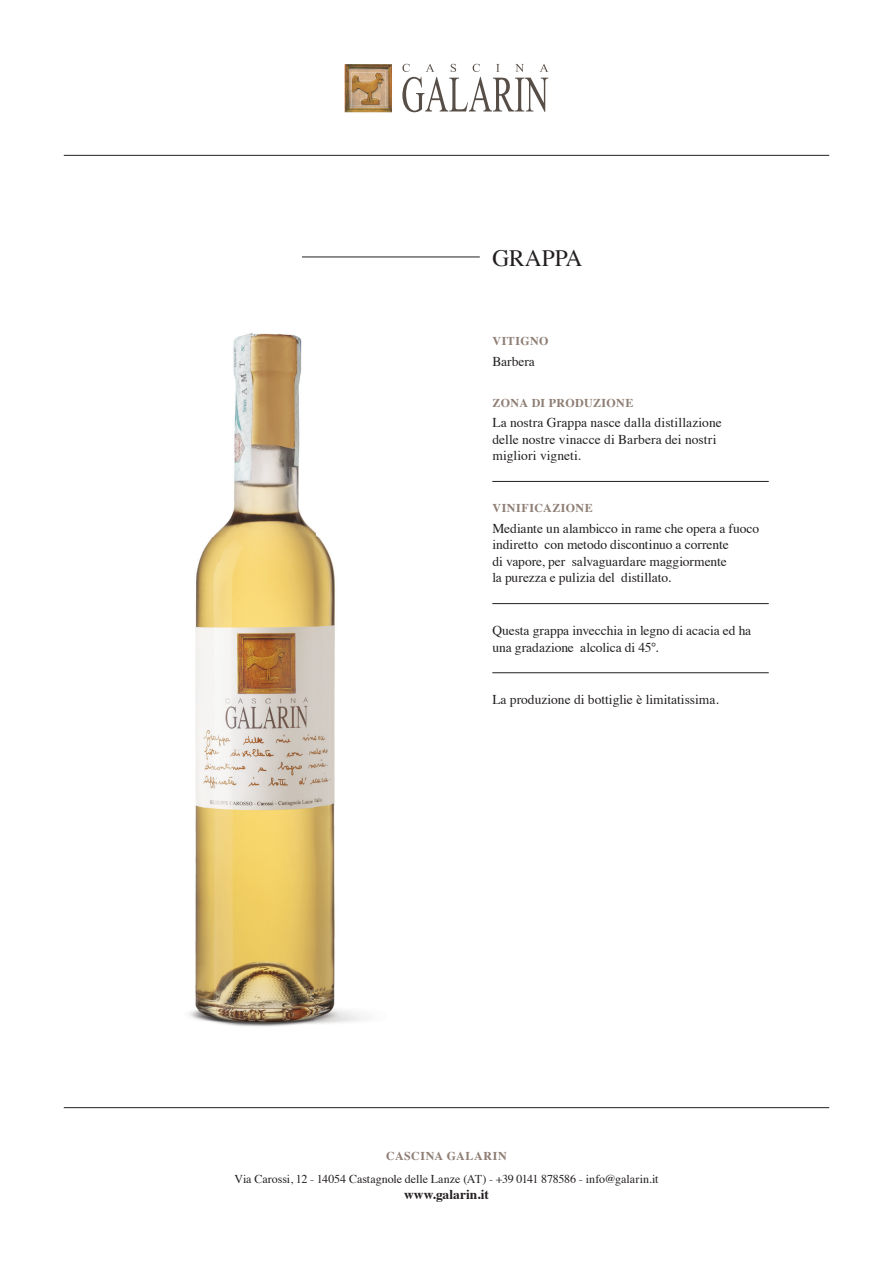
<style>
.page{position:relative;width:893px;height:1263px;background:#fff}
.page>*{position:absolute;margin:0;border:0;box-sizing:border-box;transform-origin:0 0}
.t1{font:23.4px "Times";color:#231f20}
.t2{font:13.5px/16.5px "Times";color:#231f20}
.t3{font:700 13.5px "Times";letter-spacing:.005em;color:#231f20}
.t4{font:12px "Times";letter-spacing:-.005em;color:#231f20}
.t5{font:700 12px "Times";letter-spacing:.035em;color:#8e7e75}
</style>
<div class="page">
<img style="left:345px;top:64px;width:47px;height:48px">
<img style="left:350px;top:68px;width:38px;height:40px">
<img style="left:352px;top:72px;width:34px;height:34px">
<img style="left:352px;top:106px;width:34px;height:1px">
<img style="left:351px;top:72px;width:1px;height:20px">
<img style="left:352px;top:72px;width:33px;height:33px">
<svg style="left:402px;top:64px;width:146px;height:48px"></svg>
<hr style="left:64px;top:1107px;width:765px;height:1px;background:#231f20">
<hr style="left:64px;top:155px;width:765px;height:1px;background:#231f20">
<hr style="left:302px;top:257px;width:178px;height:1px;background:#231f20">
<hr style="left:492px;top:603px;width:277px;height:1px;background:#231f20">
<hr style="left:492px;top:672px;width:277px;height:1px;background:#231f20">
<hr style="left:492px;top:481px;width:277px;height:1px;background:#231f20">
<img style="left:189px;top:333px;width:174px;height:694px">
<h1 class="t1" style="left:492px;top:236px;width:92px">GRAPPA</h1>
<p class="t5" style="left:492px;top:329px;width:58px">VITIGNO</p>
<p class="t2" style="left:492px;top:352px;width:44px">Barbera</p>
<p class="t5" style="left:492px;top:391px;width:143px">ZONA DI PRODUZIONE</p>
<p class="t2" style="left:492px;top:413px;width:231px">La nostra Grappa nasce dalla distillazione delle nostre vinacce di Barbera dei nostri migliori vigneti.</p>
<p class="t5" style="left:492px;top:496px;width:102px">VINIFICAZIONE</p>
<p class="t2" style="left:492px;top:519px;width:268px">Mediante un alambicco in rame che opera a fuoco indiretto con metodo discontinuo a corrente<br>di vapore, per salvaguardare maggiormente<br>la purezza e pulizia del distillato.</p>
<p class="t2" style="left:492px;top:621px;width:260px">Questa grappa invecchia in legno di acacia ed ha una gradazione alcolica di 45°.</p>
<p class="t2" style="left:492px;top:690px;width:228px">La produzione di bottiglie è limitatissima.</p>
<p class="t5" style="left:386px;top:1145px;width:122px">CASCINA GALARIN</p>
<p class="t4" style="left:235px;top:1167px;width:425px">Via Carossi, 12 - 14054 Castagnole delle Lanze (AT) - +39 0141 878586 - info@galarin.it</p>
<p class="t3" style="left:404px;top:1181px;width:86px">www.galarin.it</p>
</div>
